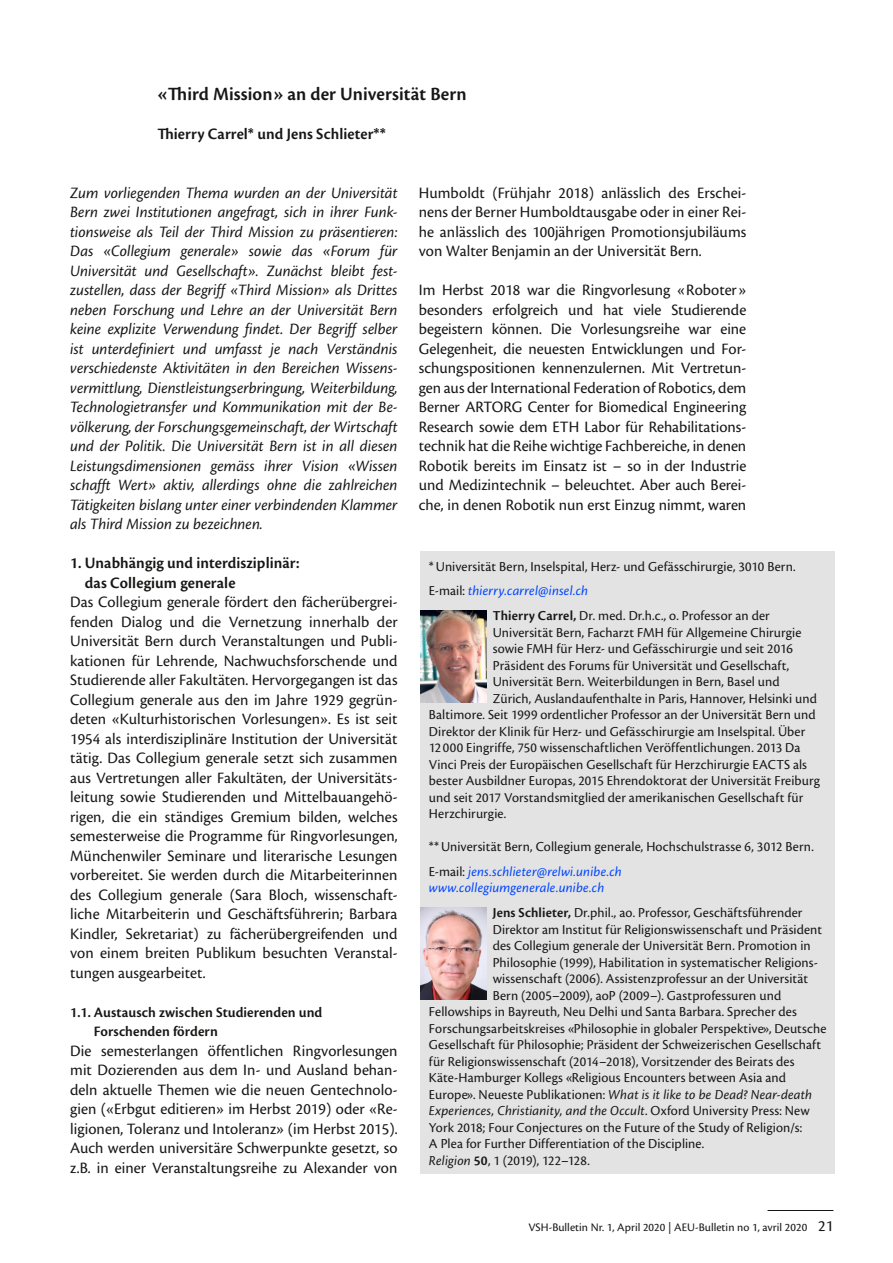
<style>
.page{position:relative;width:893px;height:1263px;background:#fff}
.page>*{position:absolute;margin:0;border:0;box-sizing:border-box;transform-origin:0 0}
.titel_fuer_iv{font:600 19.5px "Cronos Pro";letter-spacing:.005em;color:#181716}
.lauftext_deutsch_akz{font:16.5px/19.5px "Cronos Pro";letter-spacing:.005em;color:#181716;text-align:justify}
.lauftext_deutsch_akz-2{font:italic 16.5px/19.5px "Cronos Pro";color:#181716;text-align:justify}
.untertitel_ohne{font:600 16.5px/19.5px "Cronos Pro";letter-spacing:.005em;color:#181716}
.autor{font:600 16.5px "Cronos Pro";letter-spacing:.005em;color:#181716}
.untertitel_klein_ohn{font:600 15px/19.5px "Cronos Pro";letter-spacing:.005em;color:#181716}
.autor_person{font:14.25px "Cronos Pro";letter-spacing:.01em;color:#181716}
.autor_person-2{font:italic 14.25px "Cronos Pro";letter-spacing:.015em;color:#181716}
.autor_person-3{font:italic 14.25px "Cronos Pro";letter-spacing:.015em;color:#0045ff}
.t1{font:12px "Cronos Pro";letter-spacing:.005em;color:#181716}
.s1{font-style:normal;color:#181716}
.s2{font-weight:600}
.s3{font-style:normal}
.s4{font-style:italic}
.s5{font-size:16.5px}
</style>
<div class="page">
<hr style="left:767px;top:1210px;width:66px;height:1px;background:#181716">
<div style="left:420px;top:551px;width:415px;height:622px;background:#e3e3e3"></div>
<img style="left:420px;top:610px;width:66px;height:93px">
<img style="left:420px;top:907px;width:66px;height:93px">
<p class="titel_fuer_iv" style="left:157px;top:83px;width:311px">«Third Mission» an der Universität Bern</p>
<p class="autor" style="left:157px;top:125px;width:230px">Thierry Carrel* und Jens Schlieter**</p>
<p class="lauftext_deutsch_akz-2" style="left:70px;top:183px;width:329px">Zum vorliegenden Thema wurden an der Universität Bern zwei Institutionen angefragt, sich in ihrer Funk&shy;tionsweise als Teil der Third Mission zu präsentieren:<br>Das «Collegium generale» sowie das «Forum für Universität und Gesellschaft». Zunächst bleibt fest&shy;zustellen, dass der Begriff «Third Mission» als Drittes neben Forschung und Lehre an der Universität Bern keine explizite Verwendung findet. Der Begriff selber ist unterdefiniert und umfasst je nach Verständnis verschiedenste Aktivitäten in den Bereichen Wissens&shy;vermittlung, Dienstleistungserbringung, Weiterbildung, Technologietransfer und Kommunikation mit der Be&shy;völkerung, der Forschungsgemeinschaft, der Wirtschaft und der Politik. Die Universität Bern ist in all diesen Leistungsdimensionen gemäss ihrer Vision «Wissen schafft Wert» aktiv, allerdings ohne die zahlreichen Tätigkeiten bislang unter einer verbindenden Klammer als Third Mission zu bezeichnen.</p>
<p class="untertitel_ohne" style="left:85px;top:554px;width:216px;text-indent:-15px">1. Unabhängig und interdisziplinär: das Collegium generale</p>
<p class="lauftext_deutsch_akz" style="left:70px;top:592px;width:329px">Das Collegium generale fördert den fächerübergrei&shy;fenden Dialog und die Vernetzung innerhalb der Universität Bern durch Veranstaltungen und Publi&shy;kationen für Lehrende, Nachwuchsforschende und Studierende aller Fakultäten. Hervorgegangen ist das Collegium generale aus den im Jahre 1929 gegrün&shy;deten «Kulturhistorischen Vorlesungen». Es ist seit 1954 als interdisziplinäre Institution der Universität tätig. Das Collegium generale setzt sich zusammen aus Vertretungen aller Fakultäten, der Universitäts&shy;leitung sowie Studierenden und Mittelbauangehö&shy;rigen, die ein ständiges Gremium bilden, welches semesterweise die Programme für Ringvorlesungen, Münchenwiler Seminare und literarische Lesungen vorbereitet. Sie werden durch die Mitarbeiterinnen des Collegium generale (Sara Bloch, wissenschaft&shy;liche Mitarbeiterin und Geschäftsführerin; Barbara Kindler, Sekretariat) zu fächerübergreifenden und von einem breiten Publikum besuchten Veranstal&shy;tungen ausgearbeitet.</p>
<p class="untertitel_klein_ohn" style="left:94px;top:1003px;width:230px;text-indent:-24px">1.1. Austausch zwischen Studierenden und<br>Forschenden fördern</p>
<p class="lauftext_deutsch_akz" style="left:70px;top:1041px;width:329px">Die semesterlangen öffentlichen Ringvorlesungen mit Dozierenden aus dem In- und Ausland behan&shy;deln aktuelle Themen wie die neuen Gentechnolo&shy;gien («Erbgut editieren» im Herbst 2019) oder «Re&shy;ligionen, Toleranz und Intoleranz» (im Herbst 2015).<br>Auch werden universitäre Schwerpunkte gesetzt, so z.B. in einer Veranstaltungsreihe zu Alexander von</p>
<p class="lauftext_deutsch_akz" style="left:419px;top:183px;width:329px">Humboldt (Frühjahr 2018) anlässlich des Erschei&shy;nens der Berner Humboldtausgabe oder in einer Rei&shy;he anlässlich des 100jährigen Promotionsjubiläums von Walter Benjamin an der Universität Bern.</p>
<p class="lauftext_deutsch_akz" style="left:419px;top:280px;width:329px">Im Herbst 2018 war die Ringvorlesung «Roboter» besonders erfolgreich und hat viele Studierende begeistern können. Die Vorlesungsreihe war eine Gelegenheit, die neuesten Entwicklungen und For&shy;schungspositionen kennenzulernen. Mit Vertretun&shy;gen aus der International Federation of Robotics, dem Berner ARTORG Center for Biomedical Engineering Research sowie dem ETH Labor für Rehabilitations&shy;technik hat die Reihe wichtige Fachbereiche, in denen Robotik bereits im Einsatz ist – so in der Industrie und Medizintechnik – beleuchtet. Aber auch Berei&shy;che, in denen Robotik nun erst Einzug nimmt, waren</p>
<p class="autor_person" style="left:429px;top:558px;width:368px">* Universität Bern, Inselspital, Herz- und Gefässchirurgie, 3010 Bern.</p>
<p class="autor_person-3" style="left:429px;top:583px;width:161px"><span class="s1">E-mail:</span> thierry.carrel@insel.ch</p>
<p class="autor_person" style="left:493px;top:607px;width:278px"><span class="s2">Thierry Carrel,</span> Dr. med. Dr.h.c., o. Professor an der</p>
<p class="autor_person" style="left:493px;top:624px;width:310px">Universität Bern, Facharzt FMH für Allgemeine Chirurgie</p>
<p class="autor_person" style="left:493px;top:640px;width:302px">sowie FMH für Herz- und Gefässchirurgie und seit 2016</p>
<p class="autor_person" style="left:493px;top:657px;width:298px">Präsident des Forums für Universität und Gesellschaft,</p>
<p class="autor_person" style="left:493px;top:673px;width:288px">Universität Bern. Weiterbildungen in Bern, Basel und</p>
<p class="autor_person" style="left:493px;top:690px;width:326px">Zürich, Auslandaufenthalte in Paris, Hannover, Helsinki und</p>
<p class="autor_person" style="left:429px;top:706px;width:388px">Baltimore. Seit 1999 ordentlicher Professor an der Universität Bern und</p>
<p class="autor_person" style="left:429px;top:723px;width:378px">Direktor der Klinik für Herz- und Gefässchirurgie am Inselspital. Über</p>
<p class="autor_person" style="left:429px;top:739px;width:373px">12 000 Eingriffe, 750 wissenschaftlichen Veröffentlichungen. 2013 Da</p>
<p class="autor_person" style="left:429px;top:756px;width:380px">Vinci Preis der Europäischen Gesellschaft für Herzchirurgie EACTS als</p>
<p class="autor_person" style="left:429px;top:772px;width:392px">bester Ausbildner Europas, 2015 Ehrendoktorat der Universität Freiburg</p>
<p class="autor_person" style="left:429px;top:789px;width:376px">und seit 2017 Vorstandsmitglied der amerikanischen Gesellschaft für</p>
<p class="autor_person" style="left:429px;top:805px;width:79px">Herzchirurgie.</p>
<p class="autor_person" style="left:429px;top:838px;width:386px">** Universität Bern, Collegium generale, Hochschulstrasse 6, 3012 Bern.</p>
<p class="autor_person-3" style="left:429px;top:863px;width:194px"><span class="s1">E-mail:</span> jens.schlieter@relwi.unibe.ch</p>
<p class="autor_person-3" style="left:429px;top:880px;width:177px">www.collegiumgenerale.unibe.ch</p>
<p class="autor_person" style="left:493px;top:904px;width:311px"><span class="s2">Jens Schlieter,</span> Dr.phil., ao. Professor, Geschäftsführender</p>
<p class="autor_person" style="left:493px;top:921px;width:331px">Direktor am Institut für Religionswissenschaft und Präsident</p>
<p class="autor_person" style="left:493px;top:937px;width:319px">des Collegium generale der Universität Bern. Promotion in</p>
<p class="autor_person" style="left:493px;top:954px;width:326px">Philosophie (1999), Habilitation in systematischer Religions-</p>
<p class="autor_person" style="left:493px;top:970px;width:317px">wissenschaft (2006). Assistenzprofessur an der Universität</p>
<p class="autor_person" style="left:493px;top:987px;width:290px">Bern (2005–2009), aoP (2009–). Gastprofessuren und</p>
<p class="autor_person" style="left:429px;top:1003px;width:369px">Fellowships in Bayreuth, Neu Delhi und Santa Barbara. Sprecher des</p>
<p class="autor_person" style="left:429px;top:1020px;width:399px">Forschungsarbeitskreises «Philosophie in globaler Perspektive», Deutsche</p>
<p class="autor_person" style="left:429px;top:1036px;width:394px">Gesellschaft für Philosophie; Präsident der Schweizerischen Gesellschaft</p>
<p class="autor_person" style="left:429px;top:1053px;width:367px">für Religionswissenschaft (2014–2018), Vorsitzender des Beirats des</p>
<p class="autor_person" style="left:429px;top:1069px;width:358px">Käte-Hamburger Kollegs «Religious Encounters between Asia and</p>
<p class="autor_person-2" style="left:429px;top:1086px;width:385px"><span class="s3">Europe». Neueste Publikationen:</span> What is it like to be Dead? Near-death</p>
<p class="autor_person-2" style="left:429px;top:1103px;width:382px">Experiences, Christianity, and the Occult<span class="s3">. Oxford University Press: New</span></p>
<p class="autor_person" style="left:429px;top:1119px;width:375px">York 2018; Four Conjectures on the Future of the Study of Religion/s:</p>
<p class="autor_person" style="left:429px;top:1135px;width:277px">A Plea for Further Differentiation of the Discipline.</p>
<p class="autor_person" style="left:429px;top:1152px;width:162px"><span class="s4">Religion</span> <span class="s2">50</span>, 1 (2019), 122–128.</p>
<p class="t1" style="left:528px;top:1221px;width:307px">VSH-Bulletin Nr. 1, April 2020 | AEU-Bulletin no 1, avril 2020 <span class="s5">21</span></p>
</div>
